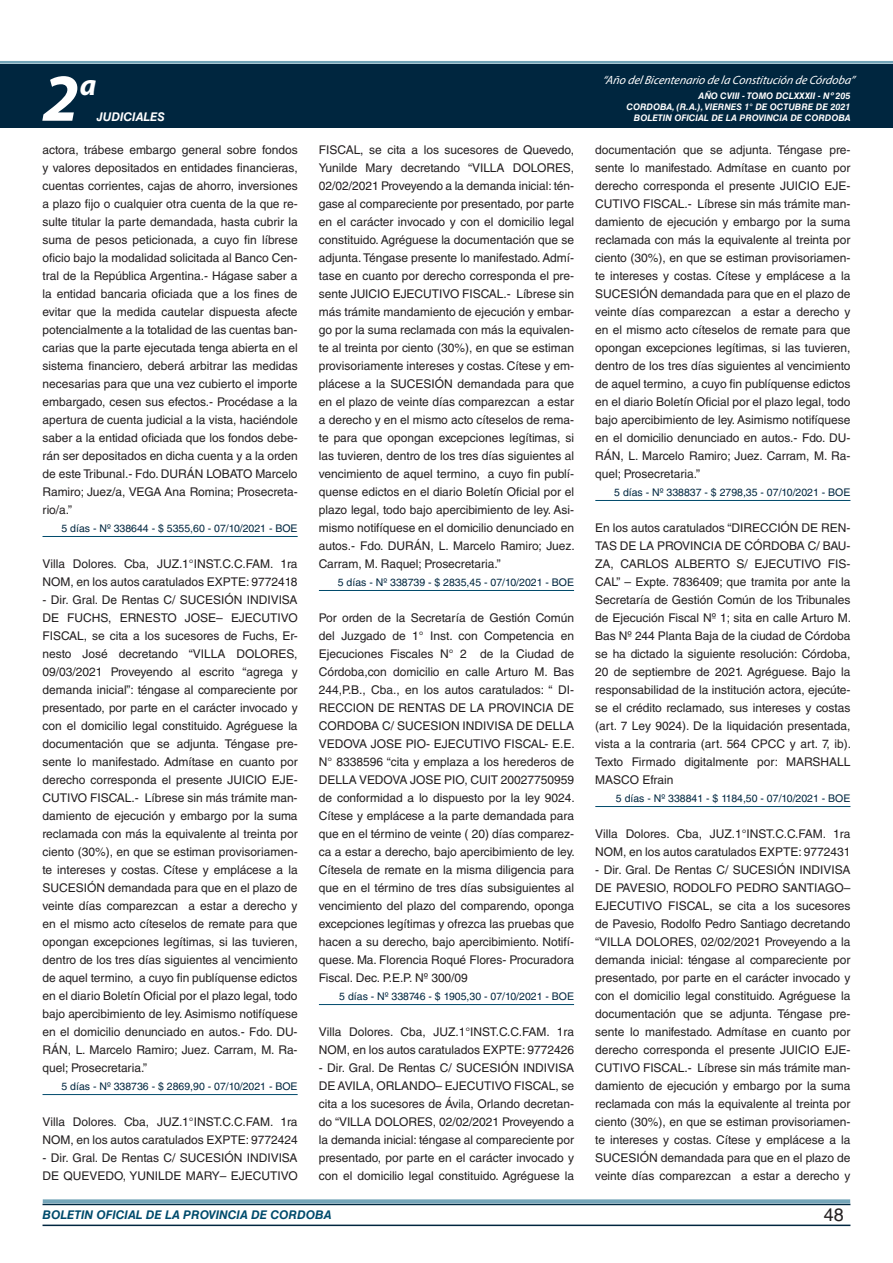
<style>
.page{position:relative;width:893px;height:1263px;background:#fff}
.page>*{position:absolute;margin:0;border:0;box-sizing:border-box;transform-origin:0 0}
.t1{font:italic 700 67.5px "Myriad Pro";color:#fff}
.t2{font:italic 700 30px "Myriad Pro";color:#fff}
.t3{font:18px "Helvetica LT Std";color:#231f20}
.t4{font:12px/18px "Helvetica LT Std";color:#231f20;text-align:justify}
.t5{font:italic 12px "Myriad Pro";color:#fff}
.t6{font:italic 700 12px "Helvetica LT Std";color:#004b6c}
.t7{font:italic 700 12px "Helvetica LT Std";color:#fff}
.t8{font:10.5px "Helvetica LT Std";color:#00263f}
.t9{font:italic 700 9px/10.8px "Helvetica LT Std";color:#fff;text-align:right}
</style>
<div class="page">
<div style="left:0;top:61px;width:893px;height:6px;background:#fff;opacity:.75"></div>
<div style="left:0;top:64px;width:893px;height:64px;background:#00263f"></div>
<hr style="left:43px;top:1224px;width:807px;height:2px;background:#00263f">
<div style="left:42px;top:1198px;width:809px;height:8px;background:#fff;opacity:.75"></div>
<hr style="left:43px;top:536px;width:255px;height:1px;background:#004b6c">
<hr style="left:43px;top:1094px;width:255px;height:1px;background:#004b6c">
<hr style="left:319px;top:590px;width:255px;height:1px;background:#004b6c">
<hr style="left:319px;top:1004px;width:255px;height:1px;background:#004b6c">
<hr style="left:595px;top:500px;width:255px;height:1px;background:#004b6c">
<hr style="left:595px;top:806px;width:255px;height:1px;background:#004b6c">
<p class="t5" style="left:603px;top:72px;width:254px">“Año delBicentenario de la Constitución de Córdoba”</p>
<h1 class="t1" style="left:43px;top:54px;width:38px">2</h1>
<h2 class="t2" style="left:80px;top:66px;width:18px">a</h2>
<p class="t9" style="left:626px;top:91px;width:225px">AÑO CVIII - TOMO DCLXXXII - Nº 205<br>CORDOBA, (R.A.), VIERNES 1° DE OCTUBRE DE 2021</p>
<p class="t7" style="left:97px;top:110px;width:70px">JUDICIALES</p>
<p class="t9" style="left:634px;top:112px;width:218px">BOLETIN OFICIAL DE LA PROVINCIA DE CORDOBA</p>
<p class="t4" style="left:43px;top:141px;width:257px">actora, trábese embargo general sobre fondos y valores depositados en entidades financieras, cuentas corrientes, cajas de ahorro, inversiones a plazo fijo o cualquier otra cuenta de la que re&shy;sulte titular la parte demandada, hasta cubrir la suma de pesos peticionada, a cuyo fin líbrese oficio bajo la modalidad solicitada al Banco Cen&shy;tral de la República Argentina.- Hágase saber a la entidad bancaria oficiada que a los fines de evitar que la medida cautelar dispuesta afecte potencialmente a la totalidad de las cuentas ban&shy;carias que la parte ejecutada tenga abierta en el sistema financiero, deberá arbitrar las medidas necesarias para que una vez cubierto el importe embargado, cesen sus efectos.- Procédase a la apertura de cuenta judicial a la vista, haciéndole saber a la entidad oficiada que los fondos debe&shy;rán ser depositados en dicha cuenta y a la orden de este Tribunal.- Fdo. DURÁN LOBATO Marcelo Ramiro; Juez/a, VEGA Ana Romina; Prosecreta&shy;rio/a.”</p>
<p class="t8" style="left:61px;top:522px;width:238px">5 días - Nº 338644 - $ 5355,60 - 07/10/2021 - BOE</p>
<p class="t4" style="left:43px;top:555px;width:257px">Villa Dolores. Cba, JUZ.1°INST.C.C.FAM. 1ra<br>NOM, en los autos caratulados EXPTE: 9772418</p>
<p class="t4" style="left:43px;top:591px;width:257px">- Dir. Gral. De Rentas C/ SUCESIÓN INDIVISA DE FUCHS, ERNESTO JOSE– EJECUTIVO FISCAL, se cita a los sucesores de Fuchs, Er&shy;nesto José decretando “VILLA DOLORES, 09/03/2021 Proveyendo al escrito “agrega y demanda inicial”: téngase al compareciente por presentado, por parte en el carácter invocado y con el domicilio legal constituido. Agréguese la documentación que se adjunta. Téngase pre&shy;sente lo manifestado. Admítase en cuanto por derecho corresponda el presente JUICIO EJE-CUTIVO FISCAL.- Líbrese sin más trámite man&shy;damiento de ejecución y embargo por la suma reclamada con más la equivalente al treinta por ciento (30%), en que se estiman provisoriamen&shy;te intereses y costas. Cítese y emplácese a la SUCESIÓN demandada para que en el plazo de veinte días comparezcan a estar a derecho y en el mismo acto cíteselos de remate para que opongan excepciones legítimas, si las tuvieren, dentro de los tres días siguientes al vencimiento de aquel termino, a cuyo fin publíquense edictos en el diario Boletín Oficial por el plazo legal, todo bajo apercibimiento de ley. Asimismo notifíquese en el domicilio denunciado en autos.- Fdo. DU-RÁN, L. Marcelo Ramiro; Juez. Carram, M. Ra&shy;quel; Prosecretaria.”</p>
<p class="t8" style="left:61px;top:1080px;width:238px">5 días - Nº 338736 - $ 2869,90 - 07/10/2021 - BOE</p>
<p class="t4" style="left:43px;top:1113px;width:257px">Villa Dolores. Cba, JUZ.1°INST.C.C.FAM. 1ra<br>NOM, en los autos caratulados EXPTE: 9772424</p>
<p class="t4" style="left:43px;top:1149px;width:257px">- Dir. Gral. De Rentas C/ SUCESIÓN INDIVISA<br>DE QUEVEDO, YUNILDE MARY– EJECUTIVO</p>
<p class="t4" style="left:319px;top:141px;width:257px">FISCAL, se cita a los sucesores de Quevedo, Yunilde Mary decretando “VILLA DOLORES, 02/02/2021 Proveyendo a la demanda inicial: tén&shy;gase al compareciente por presentado, por parte en el carácter invocado y con el domicilio legal constituido. Agréguese la documentación que se adjunta. Téngase presente lo manifestado. Admí&shy;tase en cuanto por derecho corresponda el pre&shy;sente JUICIO EJECUTIVO FISCAL.- Líbrese sin más trámite mandamiento de ejecución y embar&shy;go por la suma reclamada con más la equivalen&shy;te al treinta por ciento (30%), en que se estiman provisoriamente intereses y costas. Cítese y em&shy;plácese a la SUCESIÓN demandada para que en el plazo de veinte días comparezcan a estar a derecho y en el mismo acto cíteselos de rema&shy;te para que opongan excepciones legítimas, si las tuvieren, dentro de los tres días siguientes al vencimiento de aquel termino, a cuyo fin publí&shy;quense edictos en el diario Boletín Oficial por el plazo legal, todo bajo apercibimiento de ley. Asi&shy;mismo notifíquese en el domicilio denunciado en autos.- Fdo. DURÁN, L. Marcelo Ramiro; Juez.<br>Carram, M. Raquel; Prosecretaria.”</p>
<p class="t8" style="left:338px;top:576px;width:238px">5 días - Nº 338739 - $ 2835,45 - 07/10/2021 - BOE</p>
<p class="t4" style="left:319px;top:609px;width:257px">Por orden de la Secretaría de Gestión Común del Juzgado de 1° Inst. con Competencia en Ejecuciones Fiscales N° 2 de la Ciudad de Córdoba,con domicilio en calle Arturo M. Bas 244,P.B., Cba., en los autos caratulados: “ DI-RECCION DE RENTAS DE LA PROVINCIA DE CORDOBA C/ SUCESION INDIVISA DE DELLA VEDOVA JOSE PIO- EJECUTIVO FISCAL- E.E.<br>N° 8338596 “cita y emplaza a los herederos de DELLA VEDOVA JOSE PIO, CUIT 20027750959 de conformidad a lo dispuesto por la ley 9024.<br>Cítese y emplácese a la parte demandada para que en el término de veinte ( 20) días comparez&shy;ca a estar a derecho, bajo apercibimiento de ley.<br>Cítesela de remate en la misma diligencia para que en el término de tres días subsiguientes al vencimiento del plazo del comparendo, oponga excepciones legítimas y ofrezca las pruebas que hacen a su derecho, bajo apercibimiento. Notifí&shy;quese. Ma. Florencia Roqué Flores- Procuradora Fiscal. Dec. P.E.P. Nº 300/09</p>
<p class="t8" style="left:339px;top:990px;width:236px">5 días - Nº 338746 - $ 1905,30 - 07/10/2021 - BOE</p>
<p class="t4" style="left:319px;top:1023px;width:257px">Villa Dolores. Cba, JUZ.1°INST.C.C.FAM. 1ra<br>NOM, en los autos caratulados EXPTE: 9772426</p>
<p class="t4" style="left:319px;top:1059px;width:257px">- Dir. Gral. De Rentas C/ SUCESIÓN INDIVISA DE AVILA, ORLANDO– EJECUTIVO FISCAL, se cita a los sucesores de Ávila, Orlando decretan&shy;do “VILLA DOLORES, 02/02/2021 Proveyendo a la demanda inicial: téngase al compareciente por presentado, por parte en el carácter invocado y con el domicilio legal constituido. Agréguese la</p>
<p class="t4" style="left:595px;top:141px;width:257px">documentación que se adjunta. Téngase pre&shy;sente lo manifestado. Admítase en cuanto por derecho corresponda el presente JUICIO EJE-CUTIVO FISCAL.- Líbrese sin más trámite man&shy;damiento de ejecución y embargo por la suma reclamada con más la equivalente al treinta por ciento (30%), en que se estiman provisoriamen&shy;te intereses y costas. Cítese y emplácese a la SUCESIÓN demandada para que en el plazo de veinte días comparezcan a estar a derecho y en el mismo acto cíteselos de remate para que opongan excepciones legítimas, si las tuvieren, dentro de los tres días siguientes al vencimiento de aquel termino, a cuyo fin publíquense edictos en el diario Boletín Oficial por el plazo legal, todo bajo apercibimiento de ley. Asimismo notifíquese en el domicilio denunciado en autos.- Fdo. DU-RÁN, L. Marcelo Ramiro; Juez. Carram, M. Ra&shy;quel; Prosecretaria.”</p>
<p class="t8" style="left:614px;top:486px;width:238px">5 días - Nº 338837 - $ 2798,35 - 07/10/2021 - BOE</p>
<p class="t4" style="left:595px;top:519px;width:257px">En los autos caratulados “DIRECCIÓN DE REN-TAS DE LA PROVINCIA DE CÓRDOBA C/ BAU-ZA, CARLOS ALBERTO S/ EJECUTIVO FIS-CAL” – Expte. 7836409; que tramita por ante la Secretaría de Gestión Común de los Tribunales de Ejecución Fiscal Nº 1; sita en calle Arturo M.<br>Bas Nº 244 Planta Baja de la ciudad de Córdoba se ha dictado la siguiente resolución: Córdoba, 20 de septiembre de 2021. Agréguese. Bajo la responsabilidad de la institución actora, ejecúte&shy;se el crédito reclamado, sus intereses y costas (art. 7 Ley 9024). De la liquidación presentada, vista a la contraria (art. 564 CPCC y art. 7, ib).<br>Texto Firmado digitalmente por: MARSHALL MASCO Efrain</p>
<p class="t8" style="left:616px;top:792px;width:236px">5 días - Nº 338841 - $ 1184,50 - 07/10/2021 - BOE</p>
<p class="t4" style="left:595px;top:825px;width:257px">Villa Dolores. Cba, JUZ.1°INST.C.C.FAM. 1ra<br>NOM, en los autos caratulados EXPTE: 9772431</p>
<p class="t4" style="left:595px;top:861px;width:257px">- Dir. Gral. De Rentas C/ SUCESIÓN INDIVISA DE PAVESIO, RODOLFO PEDRO SANTIAGO– EJECUTIVO FISCAL, se cita a los sucesores de Pavesio, Rodolfo Pedro Santiago decretando “VILLA DOLORES, 02/02/2021 Proveyendo a la demanda inicial: téngase al compareciente por presentado, por parte en el carácter invocado y con el domicilio legal constituido. Agréguese la documentación que se adjunta. Téngase pre&shy;sente lo manifestado. Admítase en cuanto por derecho corresponda el presente JUICIO EJE-CUTIVO FISCAL.- Líbrese sin más trámite man&shy;damiento de ejecución y embargo por la suma reclamada con más la equivalente al treinta por ciento (30%), en que se estiman provisoriamen&shy;te intereses y costas. Cítese y emplácese a la SUCESIÓN demandada para que en el plazo de veinte días comparezcan a estar a derecho y</p>
<p class="t6" style="left:43px;top:1208px;width:290px">BOLETIN OFICIAL DE LA PROVINCIA DE CORDOBA</p>
<h3 class="t3" style="left:824px;top:1204px;width:22px">48</h3>
</div>
